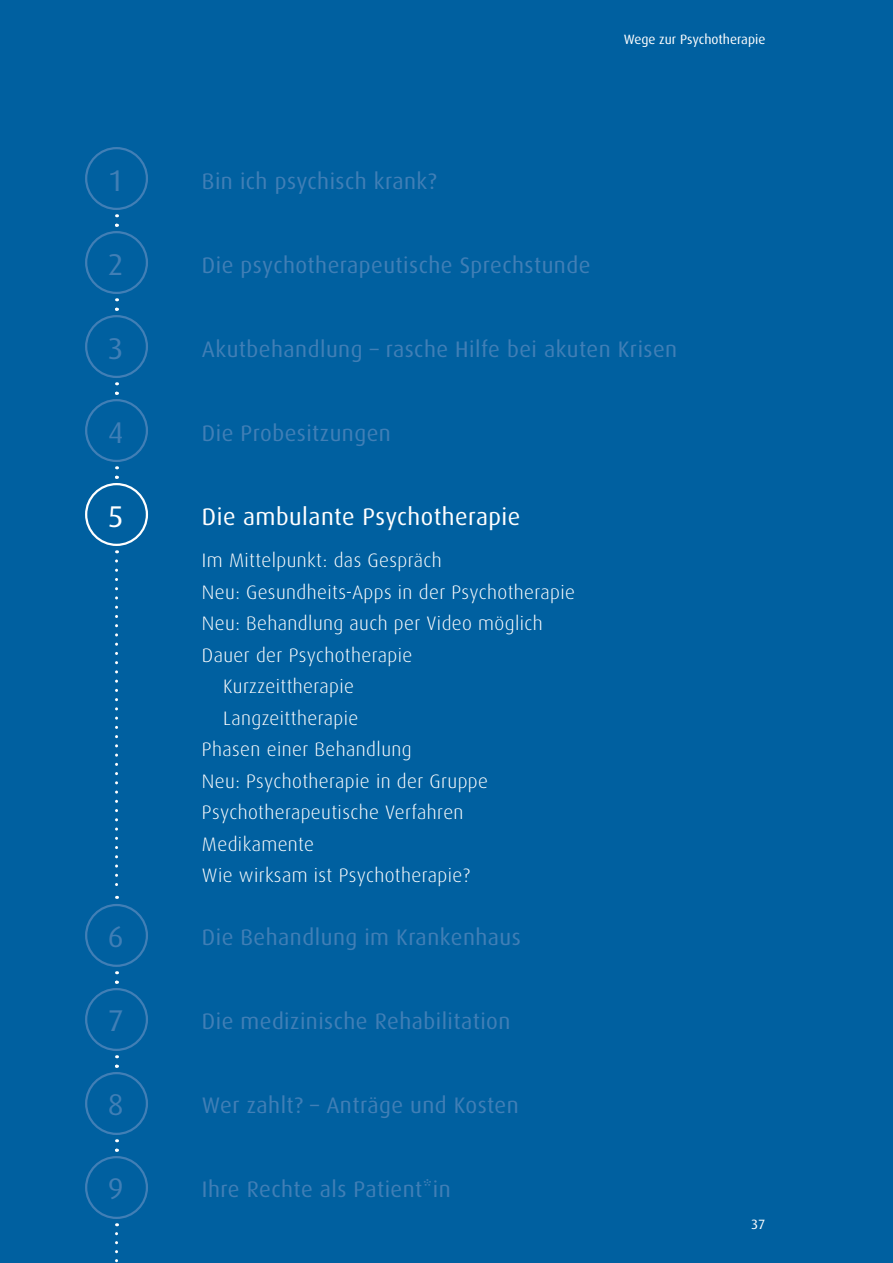
<style>
.page{position:relative;width:893px;height:1263px;background:#0060a0}
.page>*{position:absolute;margin:0;border:0;box-sizing:border-box;transform-origin:0 0}
.t1{font:30px "Dax";color:#417fb6}
.t2{font:30px "Dax";color:#fff}
.t3{font:24px "Dax";letter-spacing:.02em;color:#fff}
.t4{font:22.5px "Dax";letter-spacing:.02em;color:#417fb6}
.t5{font:300 19.5px "Dax";letter-spacing:.02em;color:#fff}
.t6{font:13.5px "Dax";color:#fff}
</style>
<div class="page">
<div style="left:85px;top:315px;width:63px;height:63px;border:2px solid #417fb6;border-radius:50%"></div>
<div style="left:85px;top:231px;width:63px;height:63px;border:2px solid #417fb6;border-radius:50%"></div>
<div style="left:85px;top:147px;width:63px;height:63px;border:2px solid #417fb6;border-radius:50%"></div>
<div style="left:85px;top:399px;width:63px;height:63px;border:2px solid #417fb6;border-radius:50%"></div>
<div style="left:85px;top:483px;width:63px;height:63px;border:2px solid #fff;border-radius:50%"></div>
<div style="left:85px;top:904px;width:63px;height:63px;border:2px solid #417fb6;border-radius:50%"></div>
<div style="left:85px;top:988px;width:63px;height:63px;border:2px solid #417fb6;border-radius:50%"></div>
<div style="left:85px;top:1072px;width:63px;height:63px;border:2px solid #417fb6;border-radius:50%"></div>
<div style="left:85px;top:1156px;width:63px;height:63px;border:2px solid #417fb6;border-radius:50%"></div>
<svg style="left:115px;top:561px;width:3px;height:338px"></svg>
<svg style="left:115px;top:971px;width:3px;height:13px"></svg>
<svg style="left:115px;top:1055px;width:3px;height:13px"></svg>
<svg style="left:115px;top:1139px;width:3px;height:13px"></svg>
<svg style="left:115px;top:214px;width:3px;height:13px"></svg>
<svg style="left:115px;top:298px;width:3px;height:13px"></svg>
<svg style="left:115px;top:382px;width:3px;height:13px"></svg>
<svg style="left:115px;top:1233px;width:3px;height:30px"></svg>
<svg style="left:115px;top:466px;width:3px;height:13px"></svg>
<p class="t6" style="left:624px;top:32px;width:143px">Wege zur Psychotherapie</p>
<h1 class="t1" style="left:108px;top:164px;width:17px">1</h1>
<p class="t4" style="left:202px;top:169px;width:236px">Bin ich psychisch krank?</p>
<h1 class="t1" style="left:108px;top:248px;width:17px">2</h1>
<p class="t4" style="left:202px;top:253px;width:390px">Die psychotherapeutische Sprechstunde</p>
<h1 class="t1" style="left:108px;top:332px;width:17px">3</h1>
<p class="t4" style="left:202px;top:337px;width:477px">Akutbehandlung – rasche Hilfe bei akuten Krisen</p>
<h1 class="t1" style="left:108px;top:416px;width:17px">4</h1>
<p class="t4" style="left:202px;top:421px;width:190px">Die Probesitzungen</p>
<h1 class="t2" style="left:108px;top:500px;width:17px">5</h1>
<p class="t3" style="left:202px;top:503px;width:320px">Die ambulante Psychotherapie</p>
<p class="t5" style="left:202px;top:550px;width:241px">Im Mittelpunkt: das Gespräch</p>
<p class="t5" style="left:202px;top:581px;width:375px">Neu: Gesundheits-Apps in der Psychotherapie</p>
<p class="t5" style="left:202px;top:613px;width:342px">Neu: Behandlung auch per Video möglich</p>
<p class="t5" style="left:202px;top:644px;width:212px">Dauer der Psychotherapie</p>
<p class="t5" style="left:223px;top:676px;width:132px">Kurzzeittherapie</p>
<p class="t5" style="left:223px;top:707px;width:137px">Langzeittherapie</p>
<p class="t5" style="left:202px;top:739px;width:211px">Phasen einer Behandlung</p>
<p class="t5" style="left:202px;top:770px;width:288px">Neu: Psychotherapie in der Gruppe</p>
<p class="t5" style="left:202px;top:802px;width:263px">Psychotherapeutische Verfahren</p>
<p class="t5" style="left:202px;top:833px;width:114px">Medikamente</p>
<p class="t5" style="left:202px;top:865px;width:269px">Wie wirksam ist Psychotherapie?</p>
<h1 class="t1" style="left:108px;top:920px;width:17px">6</h1>
<p class="t4" style="left:202px;top:925px;width:320px">Die Behandlung im Krankenhaus</p>
<h1 class="t1" style="left:108px;top:1004px;width:17px">7</h1>
<p class="t4" style="left:202px;top:1009px;width:310px">Die medizinische Rehabilitation</p>
<h1 class="t1" style="left:108px;top:1088px;width:17px">8</h1>
<p class="t4" style="left:202px;top:1093px;width:318px">Wer zahlt? – Anträge und Kosten</p>
<h1 class="t1" style="left:108px;top:1172px;width:17px">9</h1>
<p class="t4" style="left:202px;top:1177px;width:250px">Ihre Rechte als Patient*in</p>
<p class="t6" style="left:751px;top:1216px;width:16px">37</p>
</div>
